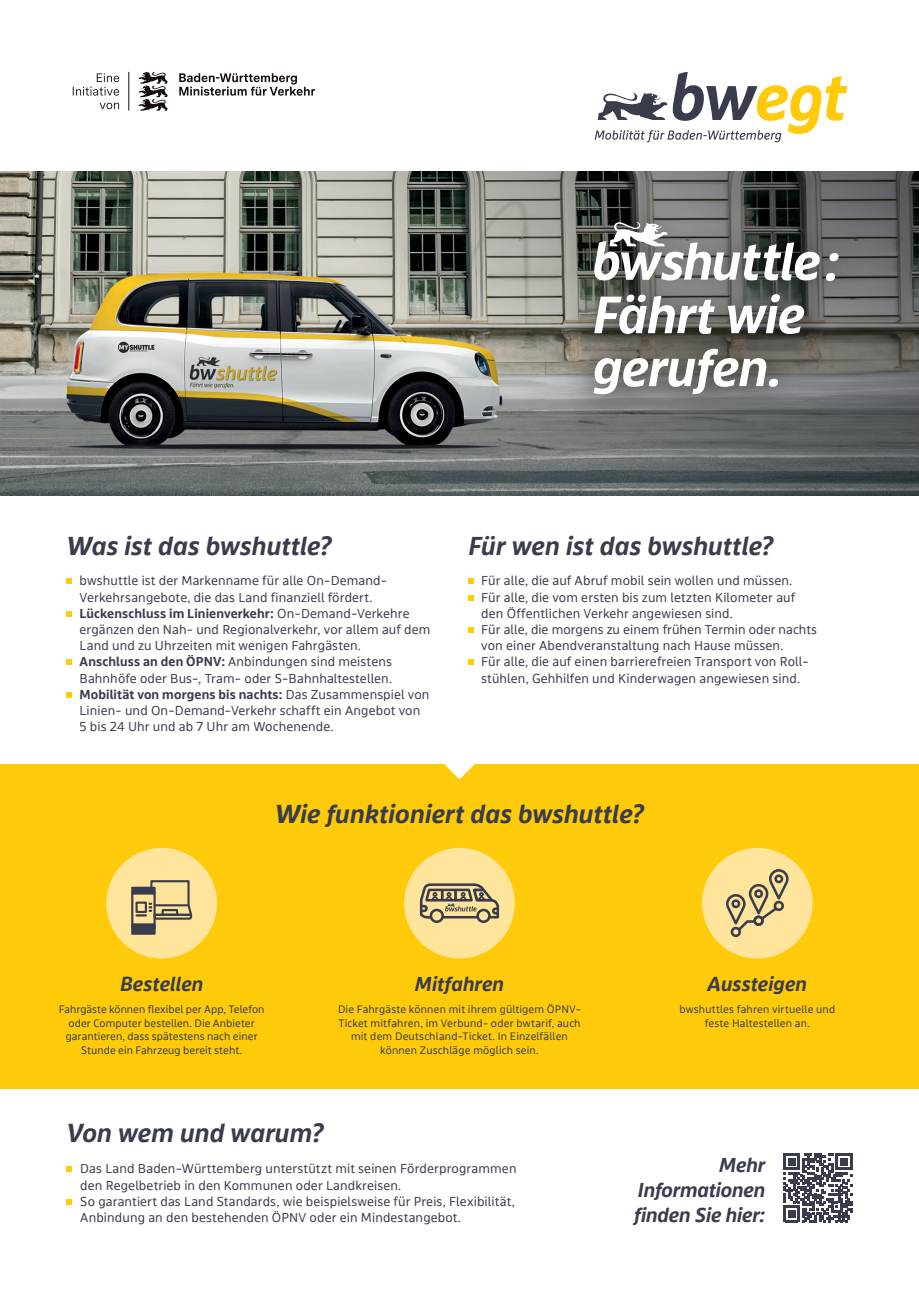
<style>
.page{position:relative;width:919px;height:1289px;background:#fff}
.page>*{position:absolute;margin:0;border:0;box-sizing:border-box;transform-origin:0 0}
.t1{font:italic 700 27px "bwegt Display";letter-spacing:.005em;color:#393c4c}
.t2{font:italic 700 21px/25.2px "bwegt Display";color:#393c4c;text-align:justify}
.t3{font:13.5px/16.2px "bwegt Text";letter-spacing:.01em;color:#393c4c}
.t4{font:11.25px/13.5px "bwegt Text";letter-spacing:.01em;color:#393c4c;text-align:center}
.s1{font-weight:700}
</style>
<div class="page">
<svg style="left:594px;top:72px;width:253px;height:70px"></svg>
<svg style="left:73px;top:73px;width:46px;height:23px"></svg>
<svg style="left:100px;top:103px;width:19px;height:6px"></svg>
<hr style="left:128px;top:72px;width:1px;height:39px;background:#130a0c">
<svg style="left:138px;top:72px;width:29px;height:39px"></svg>
<svg style="left:179px;top:73px;width:136px;height:23px"></svg>
<svg style="left:67px;top:578px;width:5px;height:6px"></svg>
<svg style="left:67px;top:611px;width:5px;height:5px"></svg>
<svg style="left:67px;top:659px;width:5px;height:6px"></svg>
<svg style="left:67px;top:692px;width:5px;height:5px"></svg>
<svg style="left:67px;top:1166px;width:5px;height:5px"></svg>
<svg style="left:67px;top:1199px;width:5px;height:5px"></svg>
<svg style="left:468px;top:578px;width:5px;height:6px"></svg>
<svg style="left:468px;top:595px;width:5px;height:5px"></svg>
<svg style="left:468px;top:627px;width:5px;height:5px"></svg>
<svg style="left:468px;top:659px;width:5px;height:6px"></svg>
<div style="left:0;top:764px;width:918px;height:324px;background:#feca0a"></div>
<svg style="left:444px;top:764px;width:30px;height:15px"></svg>
<div style="left:106px;top:847px;width:111px;height:111px;background:#ffe49c;border-radius:50%"></div>
<svg style="left:0;top:171px;width:918px;height:324px;background:#7e8079"></svg>
<div style="left:404px;top:847px;width:110px;height:111px;background:#ffe49c;border-radius:50%"></div>
<div style="left:702px;top:847px;width:110px;height:111px;background:#ffe49c;border-radius:50%"></div>
<div style="left:730px;top:926px;width:11px;height:11px;border:3px solid #393c4c;border-radius:50%"></div>
<svg style="left:726px;top:869px;width:62px;height:64px"></svg>
<div style="left:132px;top:887px;width:22px;height:6px;background:#393c4c"></div>
<div style="left:131px;top:886px;width:25px;height:8px;border:2px solid #393c4c"></div>
<div style="left:132px;top:924px;width:22px;height:9px;background:#393c4c"></div>
<div style="left:131px;top:923px;width:25px;height:11px;border:2px solid #393c4c"></div>
<div style="left:131px;top:892px;width:25px;height:37px;border:2px solid #393c4c"></div>
<div style="left:135px;top:901px;width:12px;height:12px;border:2px solid #393c4c"></div>
<svg style="left:137px;top:880px;width:55px;height:40px"></svg>
<div style="left:476px;top:908px;width:14px;height:15px;border:3px solid #393c4c;border-radius:50%"></div>
<div style="left:429px;top:908px;width:15px;height:15px;border:3px solid #393c4c;border-radius:50%"></div>
<svg style="left:419px;top:883px;width:80px;height:36px"></svg>
<div style="left:563px;top:193px;width:304px;height:232px;background:#231f20;opacity:.56"></div>
<div style="left:564px;top:319px;width:242px;height:105px;background:#231f20;opacity:.65"></div>
<svg style="left:593px;top:364px;width:185px;height:30px"></svg>
<div style="left:565px;top:265px;width:268px;height:99px;background:#231f20;opacity:.65"></div>
<svg style="left:594px;top:294px;width:210px;height:40px"></svg>
<div style="left:797px;top:224px;width:70px;height:86px;background:#231f20;opacity:.65"></div>
<svg style="left:825px;top:253px;width:13px;height:28px"></svg>
<svg style="left:594px;top:222px;width:225px;height:58px"></svg>
<svg style="left:783px;top:1153px;width:69px;height:69px"></svg>
<h1 class="t1" style="left:67px;top:530px;width:266px">Was ist das bwshuttle?</h1>
<p class="t3" style="left:80px;top:573px;width:352px">bwshuttle ist der Markenname für alle On-Demand-Verkehrsangebote, die das Land finanziell fördert.<br><span class="s1">Lückenschluss im Linienverkehr:</span> On-Demand-Verkehre ergänzen den Nah- und Regionalverkehr, vor allem auf dem Land und zu Uhrzeiten mit wenigen Fahrgästen.<br><span class="s1">Anschluss an den ÖPNV:</span> Anbindungen sind meistens Bahnhöfe oder Bus-, Tram- oder S-Bahnhaltestellen.<br><span class="s1">Mobilität von morgens bis nachts:</span> Das Zusammenspiel von Linien- und On-Demand-Verkehr schafft ein Angebot von 5 bis 24 Uhr und ab 7 Uhr am Wochenende.</p>
<h1 class="t1" style="left:468px;top:530px;width:306px">Für wen ist das bwshuttle?</h1>
<p class="t3" style="left:481px;top:573px;width:337px">Für alle, die auf Abruf mobil sein wollen und müssen.<br>Für alle, die vom ersten bis zum letzten Kilometer auf den Öffentlichen Verkehr angewiesen sind.<br>Für alle, die morgens zu einem frühen Termin oder nachts von einer Abendveranstaltung nach Hause müssen.<br>Für alle, die auf einen barrierefreien Transport von Roll&shy;stühlen, Gehhilfen und Kinderwagen angewiesen sind.</p>
<h1 class="t1" style="left:275px;top:798px;width:370px">Wie funktioniert das bwshuttle?</h1>
<h2 class="t2" style="left:415px;top:971px;width:91px">Mitfahren</h2>
<h2 class="t2" style="left:707px;top:971px;width:101px">Aussteigen</h2>
<h2 class="t2" style="left:120px;top:971px;width:85px">Bestellen</h2>
<p class="t4" style="left:59px;top:1003px;width:207px">Fahrgäste können flexibel per App, Telefon oder Computer bestellen. Die Anbieter garantieren, dass spätestens nach einer Stunde ein Fahrzeug bereit steht.</p>
<p class="t4" style="left:338px;top:1003px;width:244px">Die Fahrgäste können mit ihrem gültigem ÖPNV-Ticket mitfahren, im Verbund- oder bwtarif, auch mit dem Deutschland-Ticket. In Einzelfällen können Zuschläge möglich sein.</p>
<p class="t4" style="left:679px;top:1003px;width:157px">bwshuttles fahren virtuelle und feste Haltestellen an.</p>
<h1 class="t1" style="left:67px;top:1117px;width:258px">Von wem und warum?</h1>
<p class="t3" style="left:80px;top:1161px;width:438px">Das Land Baden-Württemberg unterstützt mit seinen Förderprogrammen den Regelbetrieb in den Kommunen oder Landkreisen.<br>So garantiert das Land Standards, wie beispielsweise für Preis, Flexibilität, Anbindung an den bestehenden ÖPNV oder ein Mindestangebot.</p>
<h2 class="t2" style="left:634px;top:1152px;width:133px;text-indent:85px">Mehr Informationen finden Sie hier:</h2>
</div>
